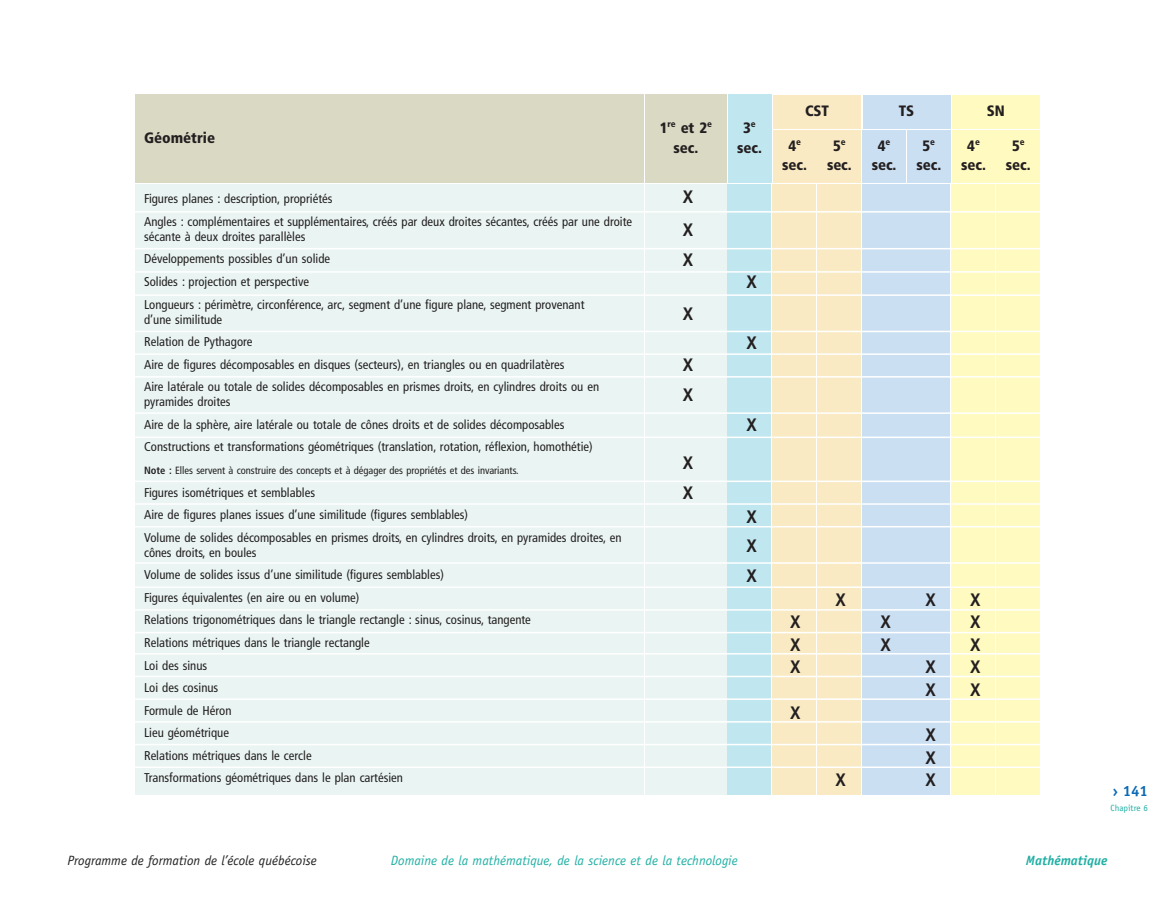
<style>
.page{position:relative;width:1175px;height:905px;background:#fff}
.page>*{position:absolute;margin:0;border:0;box-sizing:border-box;transform-origin:0 0}
.t1{font:700 condensed 18px/30px "Frutiger";color:#231f20}
.t2{font:900 condensed 15px/19.5px "Frutiger";letter-spacing:-.005em;color:#231f20;text-align:center}
.t3{font:700 15px "Officina Sans";color:#0c6ab5}
.t4{font:italic 13.5px "Officina Sans";color:#1fafa4}
.t5{font:italic 13.5px "Officina Sans";color:#231f20}
.t6{font:italic 700 13.5px "Officina Sans";color:#1fafa4}
.t7{font:condensed 12.75px/22.5px "Frutiger";color:#231f20}
.t8{font:condensed 10.5px "Frutiger";color:#231f20}
.t9{font:9px "Officina Sans";color:#1fafa4}
.s1{font-weight:700}
</style>
<div class="page">
<div style="left:135px;top:185px;width:508px;height:610px;background:#eaf5f3"></div>
<div style="left:645px;top:185px;width:81px;height:610px;background:#eaf5f3"></div>
<div style="left:727px;top:185px;width:44px;height:610px;background:#c0e6ef"></div>
<div style="left:772px;top:185px;width:43px;height:610px;background:#f9eac4"></div>
<div style="left:817px;top:185px;width:43px;height:610px;background:#f9eac4"></div>
<div style="left:862px;top:185px;width:43px;height:610px;background:#cbdff2"></div>
<div style="left:906px;top:185px;width:44px;height:610px;background:#cbdff2"></div>
<div style="left:951px;top:185px;width:43px;height:610px;background:#fffabf"></div>
<div style="left:996px;top:185px;width:43px;height:610px;background:#fffabf"></div>
<div style="left:135px;top:94px;width:508px;height:89px;background:#d9d9c4"></div>
<div style="left:645px;top:94px;width:81px;height:89px;background:#d9d9c4"></div>
<div style="left:728px;top:94px;width:43px;height:89px;background:#c0e6ef"></div>
<div style="left:773px;top:94px;width:88px;height:34px;background:#f9eac4"></div>
<div style="left:773px;top:130px;width:43px;height:53px;background:#f9eac4"></div>
<div style="left:817px;top:130px;width:44px;height:53px;background:#f9eac4"></div>
<div style="left:862px;top:94px;width:88px;height:34px;background:#cbdff2"></div>
<div style="left:862px;top:130px;width:43px;height:53px;background:#cbdff2"></div>
<div style="left:907px;top:130px;width:43px;height:53px;background:#cbdff2"></div>
<div style="left:952px;top:94px;width:88px;height:34px;background:#fffabf"></div>
<div style="left:952px;top:130px;width:43px;height:53px;background:#fffabf"></div>
<div style="left:996px;top:130px;width:44px;height:53px;background:#fffabf"></div>
<hr style="left:135px;top:211px;width:905px;height:1px;background:#fff">
<hr style="left:135px;top:248px;width:905px;height:1px;background:#fff">
<hr style="left:135px;top:271px;width:905px;height:2px;background:#fff">
<hr style="left:135px;top:294px;width:905px;height:2px;background:#fff">
<hr style="left:135px;top:331px;width:905px;height:1px;background:#fff">
<hr style="left:135px;top:353px;width:905px;height:2px;background:#fff">
<hr style="left:135px;top:376px;width:905px;height:1px;background:#fff">
<hr style="left:135px;top:412px;width:905px;height:2px;background:#fff">
<hr style="left:135px;top:436px;width:905px;height:2px;background:#fff">
<hr style="left:135px;top:480px;width:905px;height:2px;background:#fff">
<hr style="left:135px;top:503px;width:905px;height:1px;background:#fff">
<hr style="left:135px;top:526px;width:905px;height:1px;background:#fff">
<hr style="left:135px;top:562px;width:905px;height:1px;background:#fff">
<hr style="left:135px;top:586px;width:905px;height:2px;background:#fff">
<hr style="left:135px;top:609px;width:905px;height:1px;background:#fff">
<hr style="left:135px;top:632px;width:905px;height:1px;background:#fff">
<hr style="left:135px;top:653px;width:905px;height:1px;background:#fff">
<hr style="left:135px;top:675px;width:905px;height:2px;background:#fff">
<hr style="left:135px;top:698px;width:905px;height:2px;background:#fff">
<hr style="left:135px;top:721px;width:905px;height:1px;background:#fff">
<hr style="left:135px;top:743px;width:905px;height:2px;background:#fff">
<hr style="left:135px;top:766px;width:905px;height:2px;background:#fff">
<p class="t2" style="left:144px;top:129px;width:73px">Géométrie</p>
<p class="t2" style="left:660px;top:119px;width:54px">1<sup>re</sup> et 2<sup>e </sup>sec.</p>
<p class="t2" style="left:737px;top:119px;width:26px">3<sup>e </sup>sec.</p>
<p class="t7" style="left:144px;top:188px;width:489px">Figures planes : description, propriétés<br>Angles : complémentaires et supplémentaires, créés par deux droites sécantes, créés par une droite</p>
<p class="t7" style="left:144px;top:226px;width:442px">sécante à deux droites parallèles<br>Développements possibles d’un solide<br>Solides : projection et perspective<br>Longueurs : périmètre, circonférence, arc, segment d’une figure plane, segment provenant</p>
<p class="t7" style="left:144px;top:309px;width:456px">d’une similitude<br>Relation de Pythagore<br>Aire de figures décomposables en disques (secteurs), en triangles ou en quadrilatères<br>Aire latérale ou totale de solides décomposables en prismes droits, en cylindres droits ou en</p>
<p class="t7" style="left:144px;top:391px;width:450px">pyramides droites<br>Aire de la sphère, aire latérale ou totale de cônes droits et de solides décomposables<br>Constructions et transformations géométriques (translation, rotation, réflexion, homothétie)</p>
<p class="t8" style="left:144px;top:466px;width:376px"><span class="s1">Note :</span> Elles servent à construire des concepts et à dégager des propriétés et des invariants.</p>
<p class="t7" style="left:144px;top:482px;width:479px">Figures isométriques et semblables<br>Aire de figures planes issues d’une similitude (figures semblables)<br>Volume de solides décomposables en prismes droits, en cylindres droits, en pyramides droites, en</p>
<p class="t7" style="left:144px;top:542px;width:388px">cônes droits, en boules<br>Volume de solides issus d’une similitude (figures semblables)<br>Figures équivalentes (en aire ou en volume)<br>Relations trigonométriques dans le triangle rectangle : sinus, cosinus, tangente Relations métriques dans le triangle rectangle<br>Loi des sinus<br>Loi des cosinus<br>Formule de Héron<br>Lieu géométrique<br>Relations métriques dans le cercle<br>Transformations géométriques dans le plan cartésien</p>
<h1 class="t1" style="left:682px;top:181px;width:12px;line-height:33px">X<br>X</h1>
<h1 class="t1" style="left:682px;top:246px;width:12px">X</h1>
<h1 class="t1" style="left:682px;top:300px;width:12px">X</h1>
<h1 class="t1" style="left:682px;top:351px;width:12px">X<br>X</h1>
<h1 class="t1" style="left:682px;top:449px;width:12px">X<br>X</h1>
<h1 class="t1" style="left:746px;top:268px;width:12px">X</h1>
<h1 class="t1" style="left:746px;top:329px;width:12px">X</h1>
<h1 class="t1" style="left:746px;top:411px;width:12px">X</h1>
<h1 class="t1" style="left:746px;top:503px;width:12px;line-height:29.2px;text-align:justify">X X X</h1>
<p class="t2" style="left:805px;top:102px;width:26px">CST</p>
<p class="t2" style="left:782px;top:137px;width:26px">4<sup>e </sup>sec.</p>
<p class="t2" style="left:827px;top:137px;width:26px">5<sup>e </sup>sec.</p>
<p class="t2" style="left:898px;top:102px;width:17px">TS</p>
<p class="t2" style="left:871px;top:137px;width:26px">4<sup>e </sup>sec.</p>
<p class="t2" style="left:916px;top:137px;width:26px">5<sup>e </sup>sec.</p>
<p class="t2" style="left:987px;top:102px;width:19px">SN</p>
<p class="t2" style="left:961px;top:137px;width:26px">4<sup>e </sup>sec.</p>
<p class="t2" style="left:1006px;top:137px;width:26px">5<sup>e </sup>sec.</p>
<h1 class="t1" style="left:835px;top:586px;width:12px">X</h1>
<h1 class="t1" style="left:925px;top:586px;width:12px">X</h1>
<h1 class="t1" style="left:970px;top:586px;width:12px">X</h1>
<h1 class="t1" style="left:790px;top:608px;width:12px">X</h1>
<h1 class="t1" style="left:880px;top:608px;width:12px">X</h1>
<h1 class="t1" style="left:970px;top:608px;width:12px">X</h1>
<h1 class="t1" style="left:790px;top:631px;width:12px">X</h1>
<h1 class="t1" style="left:880px;top:631px;width:12px">X</h1>
<h1 class="t1" style="left:970px;top:631px;width:12px">X</h1>
<h1 class="t1" style="left:790px;top:653px;width:12px">X</h1>
<h1 class="t1" style="left:925px;top:653px;width:12px">X</h1>
<h1 class="t1" style="left:970px;top:653px;width:12px">X</h1>
<h1 class="t1" style="left:925px;top:676px;width:12px">X</h1>
<h1 class="t1" style="left:970px;top:676px;width:12px">X</h1>
<h1 class="t1" style="left:790px;top:698px;width:12px">X</h1>
<h1 class="t1" style="left:925px;top:725px;width:12px;line-height:22.5px">X<br>X</h1>
<h1 class="t1" style="left:835px;top:766px;width:12px">X</h1>
<h1 class="t1" style="left:925px;top:766px;width:12px">X</h1>
<p class="t3" style="left:1112px;top:784px;width:37px">› 141</p>
<p class="t9" style="left:1110px;top:804px;width:39px">Chapitre 6</p>
<p class="t5" style="left:68px;top:854px;width:251px">Programme de formation de l’école québécoise</p>
<p class="t4" style="left:391px;top:854px;width:348px">Domaine de la mathématique, de la science et de la technologie</p>
<p class="t6" style="left:1026px;top:854px;width:83px">Mathématique</p>
</div>
